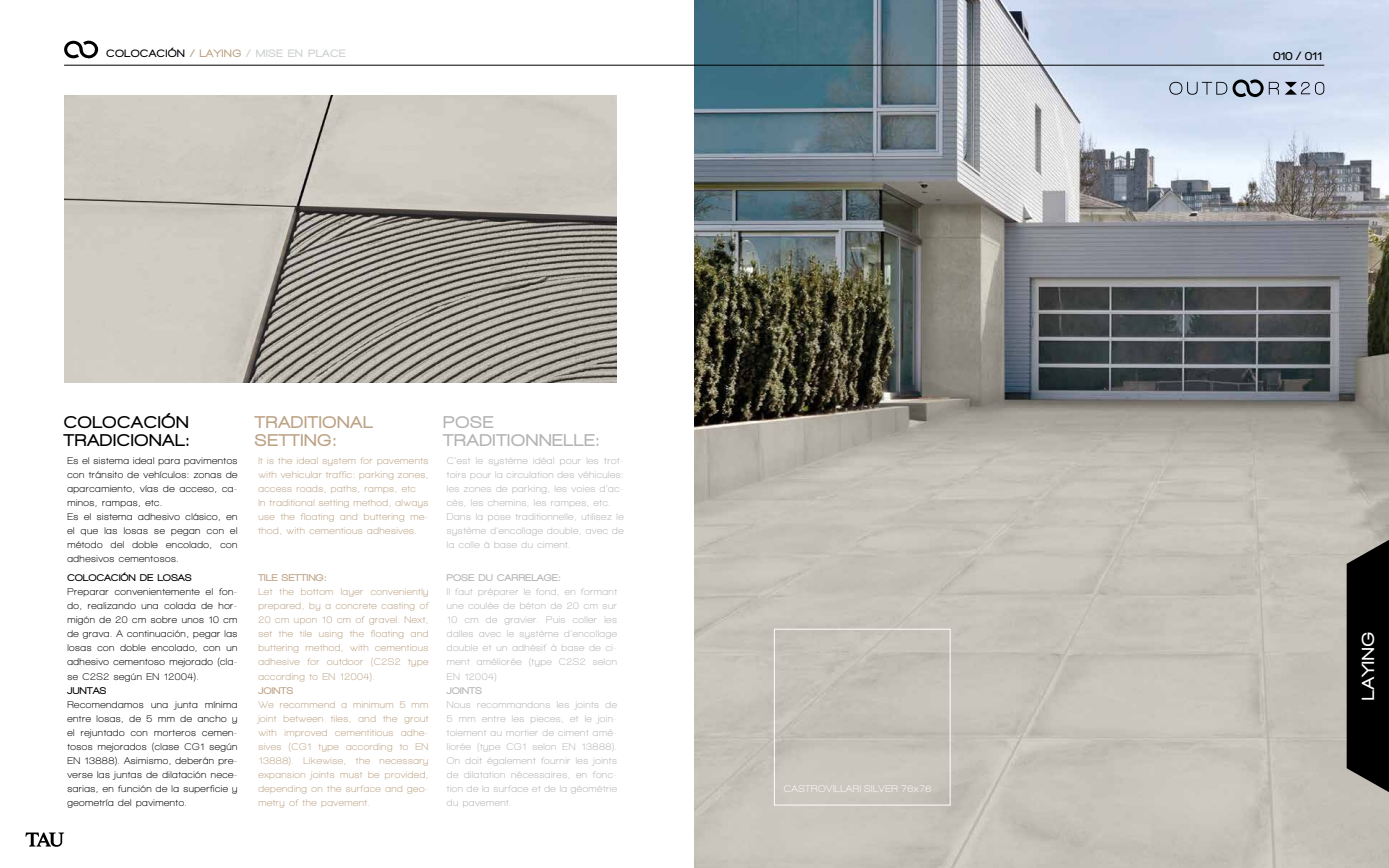
<style>
.page{position:relative;width:1389px;height:868px;background:#fff}
.page>*{position:absolute;margin:0;border:0;box-sizing:border-box;transform-origin:0 0}
.t1{font:900 18px "Walkway";color:#fff}
.t2{font:900 17.5px/18px "Walkway";letter-spacing:.08em;color:#000}
.t3{font:900 17.5px/18px "Walkway";letter-spacing:.08em;color:#bda385}
.t4{font:900 17.5px/18px "Walkway";letter-spacing:.08em;color:#b4b4b4}
.t5{font:900 12px "Walkway";color:#000}
.t6{font:900 11px "Walkway";letter-spacing:.08em;color:#ccd0cf}
.t7{font:700 10px/14px "Walkway";letter-spacing:.05em;color:#000;text-align:justify}
.t8{font:700 10px/14px "Walkway";letter-spacing:.05em;color:#b4b4b4;text-align:justify}
.t9{font:700 10px/14px "Walkway";letter-spacing:.05em;color:#bda385;text-align:justify}
.t10{font:700 10px "Walkway";letter-spacing:.05em;color:#fff}
.t11{font:900 10px "Walkway";letter-spacing:.05em;color:#000}
.t12{font:900 10px "Walkway";letter-spacing:.05em;color:#b4b4b4}
.t13{font:900 10px "Walkway";letter-spacing:.05em;color:#bda385}
.s1{color:#000}
.s2{color:#bda385}
</style>
<div class="page">
<img style="left:694px;top:0;width:695px;height:867px">
<img style="left:64px;top:95px;width:553px;height:288px">
<svg style="left:64px;top:41px;width:34px;height:18px"></svg>
<hr style="left:64px;top:65px;width:630px;height:1px;background:#000">
<hr style="left:694px;top:65px;width:630px;height:1px;background:#000">
<svg style="left:1169px;top:79px;width:110px;height:18px;background:#a1aebe"></svg>
<svg style="left:1285px;top:82px;width:39px;height:13px"></svg>
<div style="left:774px;top:628px;width:177px;height:177px;border:1px solid #fff"></div>
<svg style="left:25px;top:832px;width:39px;height:14px"></svg>
<svg style="left:1347px;top:539px;width:42px;height:253px;background:#131211"></svg>
<p class="t6" style="left:107px;top:47px;width:240px"><span class="s1">COLOCACIÓN</span> <span class="s2">/ LAYING</span> / MISE EN PLACE</p>
<p class="t5" style="left:1273px;top:49px;width:50px">010 / 011</p>
<h2 class="t2" style="left:64px;top:413px;width:127px">COLOCACIÓN<br>TRADICIONAL:</h2>
<p class="t7" style="left:67px;top:453px;width:172px;text-align:left">Es el sistema ideal para pavimentos con tránsito de vehículos: zonas de aparcamiento, vías de acceso, ca&shy;minos, rampas, etc.<br>Es el sistema adhesivo clásico, en el que las losas se pegan con el método del doble encolado, con adhesivos cementosos.</p>
<p class="t11" style="left:67px;top:572px;width:126px">COLOCACIÓN DE LOSAS</p>
<p class="t7" style="left:67px;top:585px;width:172px">Preparar convenientemente el fon&shy;do, realizando una colada de hor&shy;migón de 20 cm sobre unos 10 cm de grava. A continuación, pegar las losas con doble encolado, con un adhesivo cementoso mejorado (cla&shy;se C2S2 según EN 12004).</p>
<p class="t11" style="left:67px;top:684px;width:41px">JUNTAS</p>
<p class="t7" style="left:67px;top:697px;width:172px">Recomendamos una junta mínima entre losas, de 5 mm de ancho y el rejuntado con morteros cemen&shy;tosos mejorados (clase CG1 según EN 13888). Asimismo, deberán pre&shy;verse las juntas de dilatación nece&shy;sarias, en función de la superficie y geometría del pavimento.</p>
<h2 class="t3" style="left:255px;top:413px;width:119px">TRADITIONAL<br>SETTING:</h2>
<p class="t9" style="left:258px;top:453px;width:172px;text-align:left">It is the ideal system for pavements with vehicular traffic: parking zones, access roads, paths, ramps, etc<br>In traditional setting method, always use the floating and buttering me&shy;thod, with cementious adhesives.</p>
<p class="t13" style="left:258px;top:572px;width:70px">TILE SETTING:</p>
<p class="t9" style="left:258px;top:585px;width:172px">Let the bottom layer conveniently prepared, by a concrete casting of 20 cm upon 10 cm of gravel. Next, set the tile using the floating and buttering method, with cementious adhesive for outdoor (C2S2 type according to EN 12004).</p>
<p class="t13" style="left:258px;top:684px;width:36px">JOINTS</p>
<p class="t9" style="left:258px;top:697px;width:172px">We recommend a minimum 5 mm joint between tiles, and the grout with improved cementitious adhe&shy;sives (CG1 type according to EN 13888). Likewise, the necessary expansion joints must be provided, depending on the surface and geo&shy;metry of the pavement.</p>
<h2 class="t4" style="left:444px;top:413px;width:158px">POSE<br>TRADITIONNELLE:</h2>
<p class="t8" style="left:447px;top:453px;width:178px;text-align:left">C’est le système idéal pour les trot&shy;toirs pour la circulation des véhicules: les zones de parking, les voies d’ac&shy;cès, les chemins, les rampes, etc.<br>Dans la pose traditionnelle, utilisez le système d’encollage double, avec de la colle à base du ciment.</p>
<p class="t12" style="left:447px;top:572px;width:115px">POSE DU CARRELAGE:</p>
<p class="t8" style="left:447px;top:585px;width:172px">Il faut préparer le fond, en formant une coulée de béton de 20 cm sur 10 cm de gravier. Puis coller les dalles avec le système d’encollage double et un adhésif à base de ci&shy;ment améliorée (type C2S2 selon EN 12004)</p>
<p class="t12" style="left:447px;top:684px;width:36px">JOINTS</p>
<p class="t8" style="left:447px;top:697px;width:172px">Nous recommandons les joints de 5 mm entre les pieces, et le join&shy;toiement au mortier de ciment amé&shy;liorée (type CG1 selon EN 13888).<br>On doit également fournir les joints de dilatation nécessaires, en fonc&shy;tion de la surface et de la géométrie du pavement.</p>
<p class="t10" style="left:784px;top:782px;width:149px">CASTROVILLARI SILVER 76x76</p>
<h1 class="t1" style="left:1358px;top:699px;width:69px;rotate:-90deg">LAYING</h1>
</div>
